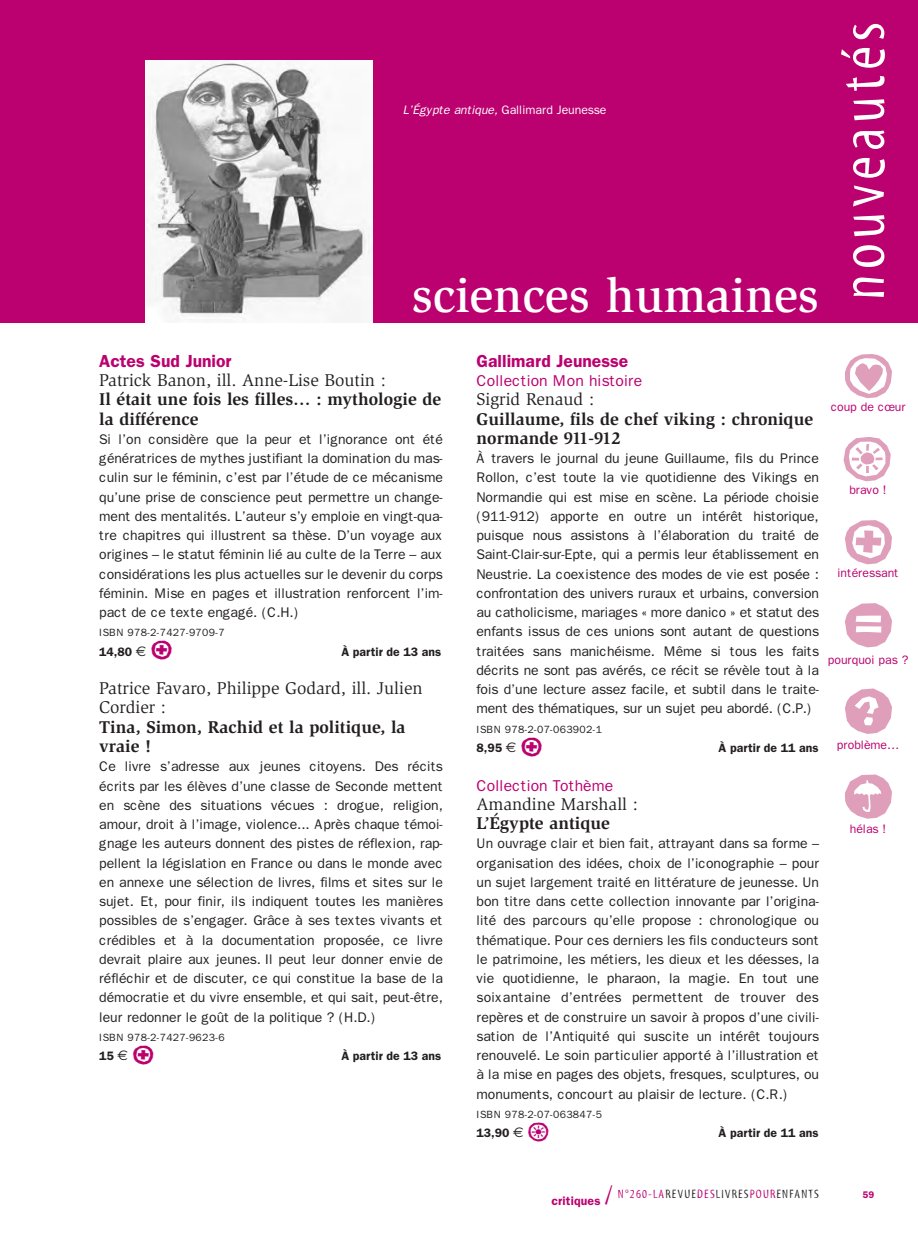
<style>
.page{position:relative;width:918px;height:1241px;background:#fff}
.page>*{position:absolute;margin:0;border:0;box-sizing:border-box;transform-origin:0 0}
.t1{font:82.08px/83px "Ale Signs White LL";color:#df9fbb}
.t2{font:82.08px/84.7px "Ale Signs Black LL";color:#df9fbb}
.t3{font:63px "Myriad Tilt";letter-spacing:.08em;color:#fff}
.t4{font:500 49px "Slimbach";color:#fff}
.t5{font:35px "Ale Signs White LL";color:#bb016f}
.t6{font:700 17.5px/19.2px "Slimbach";color:#231f20}
.t7{font:17.5px/19.2px "Slimbach";color:#231f20}
.t8{font:600 17.5px "Franklin Gothic";color:#bb016f}
.t9{font:15.75px "Franklin Gothic";color:#bb016f}
.t10{font:14px/19.2px "Franklin Gothic";letter-spacing:-.005em;color:#231f20;text-align:justify}
.t11{font:600 12.25px "Franklin Gothic";color:#231f20}
.t12{font:12.25px "Franklin Gothic";letter-spacing:-.005em;color:#bb016f}
.t13{font:12.25px "Myriad Tilt";letter-spacing:.1em;color:#231f20}
.t14{font:12.25px "Franklin Gothic";letter-spacing:-.005em;color:#fff}
.t15{font:10.5px "Franklin Gothic";letter-spacing:.03em;color:#231f20}
.t16{font:600 9.62px "Franklin Gothic";color:#bb016f}
.s1{font-style:italic}
.s2{font-family:"Euro Sans";font-weight:400;font-size:14px}
.s3{font-family:"Franklin Gothic";font-weight:600;color:#bb016f}
.s4{font-size:26.25px;color:#bb016f}
.s5{color:#bb016f}
</style>
<div class="page">
<div style="left:0;top:0;width:918px;height:322px;background:#bb016f"></div>
<img style="left:147px;top:60px;width:225px;height:262px">
<p class="t14" style="left:403px;top:103px;width:205px"><span class="s1">L’Égypte antique,</span> Gallimard Jeunesse</p>
<h3 class="t4" style="left:412px;top:276px;width:408px">sciences humaines</h3>
<h2 class="t3" style="left:840px;top:300px;width:280px;rotate:-90deg">nouveautés</h2>
<p class="t8" style="left:99px;top:350px;width:134px">Actes Sud Junior</p>
<p class="t7" style="left:99px;top:372px;width:288px">Patrick Banon, ill. Anne-Lise Boutin :</p>
<p class="t6" style="left:99px;top:391px;width:343px">Il était une fois les filles… : mythologie de la différence</p>
<p class="t10" style="left:99px;top:429px;width:345px">Si l’on considère que la peur et l’ignorance ont été génératrices de mythes justifiant la domination du mas&shy;culin sur le féminin, c’est par l’étude de ce mécanisme qu’une prise de conscience peut permettre un change&shy;ment des mentalités. L’auteur s’y emploie en vingt-qua&shy;tre chapitres qui illustrent sa thèse. D’un voyage aux origines – le statut féminin lié au culte de la Terre – aux considérations les plus actuelles sur le devenir du corps féminin. Mise en pages et illustration renforcent l’im&shy;pact de ce texte engagé. (C.H.)</p>
<p class="t15" style="left:99px;top:626px;width:127px">ISBN 978-2-7427-9709-7</p>
<p class="t11" style="left:99px;top:644px;width:49px">14,80 <span class="s2">€</span></p>
<h3 class="t5" style="left:150px;top:627px;width:24px">U</h3>
<p class="t11" style="left:341px;top:644px;width:101px">À partir de 13 ans</p>
<p class="t7" style="left:99px;top:680px;width:325px">Patrice Favaro, Philippe Godard, ill. Julien<br>Cordier :</p>
<p class="t6" style="left:99px;top:718px;width:308px">Tina, Simon, Rachid et la politique, la vraie !</p>
<p class="t10" style="left:99px;top:756px;width:345px">Ce livre s’adresse aux jeunes citoyens. Des récits écrits par les élèves d’une classe de Seconde mettent en scène des situations vécues : drogue, religion, amour, droit à l’image, violence... Après chaque témoi&shy;gnage les auteurs donnent des pistes de réflexion, rap&shy;pellent la législation en France ou dans le monde avec en annexe une sélection de livres, films et sites sur le sujet. Et, pour finir, ils indiquent toutes les manières possibles de s’engager. Grâce à ses textes vivants et crédibles et à la documentation proposée, ce livre devrait plaire aux jeunes. Il peut leur donner envie de réfléchir et de discuter, ce qui constitue la base de la démocratie et du vivre ensemble, et qui sait, peut-être, leur redonner le goût de la politique ? (H.D.)</p>
<p class="t15" style="left:99px;top:1030px;width:127px">ISBN 978-2-7427-9623-6</p>
<p class="t11" style="left:99px;top:1048px;width:30px">15 <span class="s2">€</span></p>
<h3 class="t5" style="left:132px;top:1032px;width:24px">U</h3>
<p class="t11" style="left:341px;top:1048px;width:101px">À partir de 13 ans</p>
<p class="t8" style="left:476px;top:350px;width:153px">Gallimard Jeunesse</p>
<p class="t9" style="left:476px;top:371px;width:167px">Collection Mon histoire</p>
<p class="t7" style="left:476px;top:391px;width:119px">Sigrid Renaud :</p>
<p class="t6" style="left:476px;top:410px;width:338px">Guillaume, fils de chef viking : chronique normande 911-912</p>
<p class="t10" style="left:476px;top:448px;width:344px">À travers le journal du jeune Guillaume, fils du Prince Rollon, c’est toute la vie quotidienne des Vikings en Normandie qui est mise en scène. La période choisie (911-912) apporte en outre un intérêt historique, puisque nous assistons à l’élaboration du traité de Saint-Clair-sur-Epte, qui a permis leur établissement en Neustrie. La coexistence des modes de vie est posée : confrontation des univers ruraux et urbains, conversion au catholicisme, mariages « more danico » et statut des enfants issus de ces unions sont autant de questions traitées sans manichéisme. Même si tous les faits décrits ne sont pas avérés, ce récit se révèle tout à la fois d’une lecture assez facile, et subtil dans le traite&shy;ment des thématiques, sur un sujet peu abordé. (C.P.)</p>
<p class="t15" style="left:476px;top:722px;width:127px">ISBN 978-2-07-063902-1</p>
<p class="t11" style="left:476px;top:740px;width:41px">8,95 <span class="s2">€</span></p>
<h3 class="t5" style="left:520px;top:724px;width:24px">U</h3>
<p class="t11" style="left:718px;top:740px;width:101px">À partir de 11 ans</p>
<p class="t9" style="left:476px;top:775px;width:138px">Collection Tothème</p>
<p class="t7" style="left:476px;top:795px;width:163px">Amandine Marshall :</p>
<p class="t6" style="left:476px;top:814px;width:135px">L’Égypte antique</p>
<p class="t10" style="left:476px;top:833px;width:344px">Un ouvrage clair et bien fait, attrayant dans sa forme – organisation des idées, choix de l’iconographie – pour un sujet largement traité en littérature de jeunesse. Un bon titre dans cette collection innovante par l’origina&shy;lité des parcours qu’elle propose : chronologique ou thématique. Pour ces derniers les fils conducteurs sont le patrimoine, les métiers, les dieux et les déesses, la vie quotidienne, le pharaon, la magie. En tout une soixantaine d’entrées permettent de trouver des repères et de construire un savoir à propos d’une civili&shy;sation de l’Antiquité qui suscite un intérêt toujours renouvelé. Le soin particulier apporté à l’illustration et à la mise en pages des objets, fresques, sculptures, ou monuments, concourt au plaisir de lecture. (C.R.)</p>
<p class="t15" style="left:476px;top:1107px;width:127px">ISBN 978-2-07-063847-5</p>
<p class="t11" style="left:476px;top:1125px;width:49px">13,90 <span class="s2">€</span></p>
<h3 class="t5" style="left:527px;top:1109px;width:24px">o</h3>
<p class="t11" style="left:718px;top:1125px;width:101px">À partir de 11 ans</p>
<h1 class="t1" style="left:841px;top:329px;width:55px">B o</h1>
<p class="t12" style="left:849px;top:483px;width:39px">bravo !</p>
<p class="t12" style="left:830px;top:400px;width:76px">coup de cœur</p>
<h1 class="t1" style="left:841px;top:495px;width:55px">U</h1>
<p class="t12" style="left:837px;top:566px;width:63px">intéressant</p>
<h1 class="t2" style="left:841px;top:577px;width:55px">a</h1>
<p class="t12" style="left:828px;top:652px;width:82px">pourquoi pas ?</p>
<h1 class="t2" style="left:841px;top:664px;width:55px">g<br>R</h1>
<p class="t12" style="left:850px;top:822px;width:38px">hélas !</p>
<p class="t12" style="left:837px;top:737px;width:64px">problème…</p>
<p class="t13" style="left:551px;top:1189px;width:269px"><span class="s3">critiques</span> <span class="s4">/</span> <span class="s5">N°260-LA</span>REVUE<span class="s5">DES</span>LIVRES<span class="s5">POUR</span>ENFANTS</p>
<p class="t16" style="left:862px;top:1188px;width:13px">59</p>
</div>
